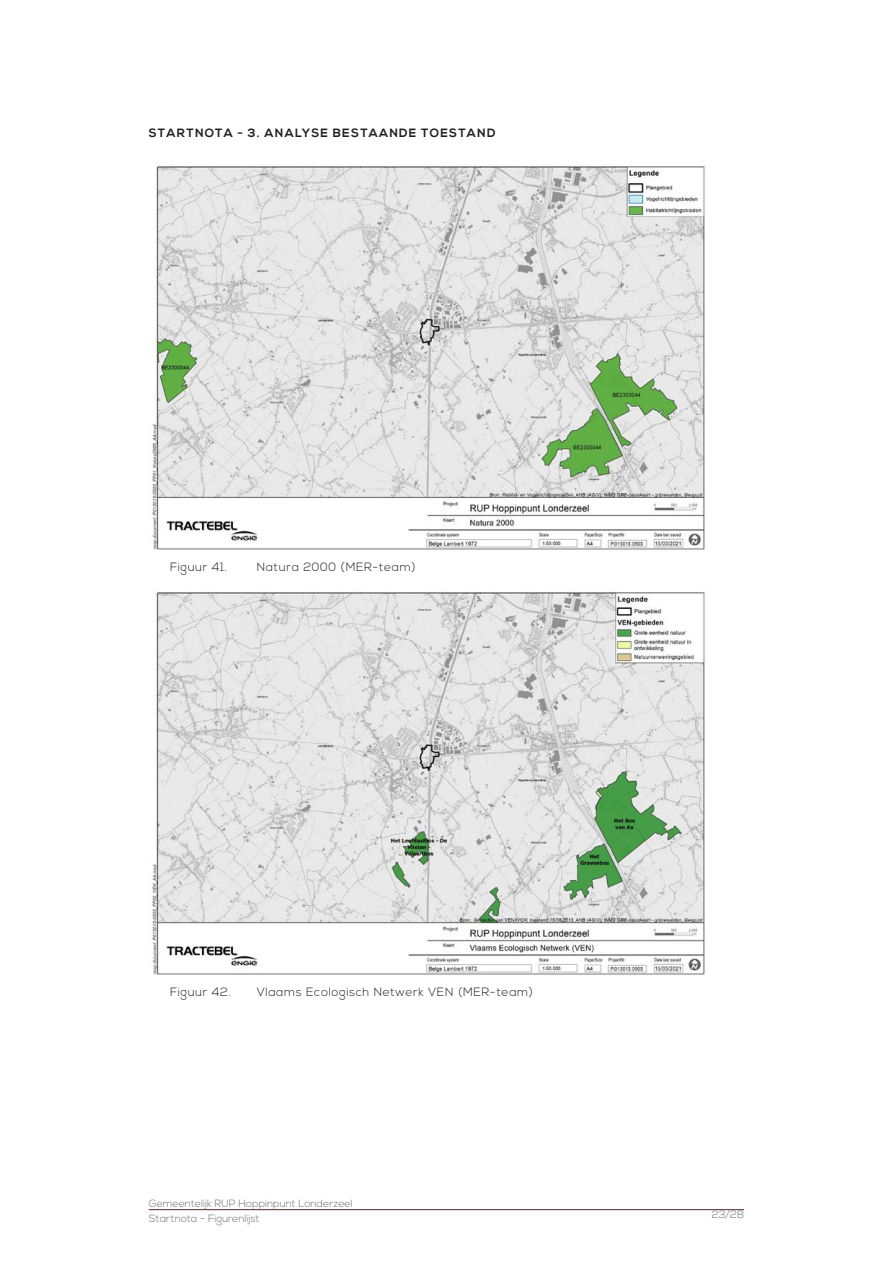
<style>
.page{position:relative;width:893px;height:1263px;background:#fff}
.page>*{position:absolute;margin:0;border:0;box-sizing:border-box;transform-origin:0 0}
.Tekst_figuren{font:300 12px "Nexa";letter-spacing:.05em;color:#231f20}
.Titel_adres_links{font:700 12px "Nexa";letter-spacing:.1em;color:#231f20}
.t1{font:300 10.5px/15px "Nexa";color:#6c6d70}
</style>
<div class="page">
<hr style="left:149px;top:1209px;width:595px;height:1px;background:#53292e">
<img style="left:152px;top:592px;width:553px;height:383px">
<img style="left:150px;top:166px;width:555px;height:384px">
<p class="Titel_adres_links" style="left:149px;top:125px;width:348px">STARTNOTA - 3. ANALYSE BESTAANDE TOESTAND</p>
<p class="Tekst_figuren" style="left:170px;top:560px;width:58px">Figuur 41.</p>
<p class="Tekst_figuren" style="left:257px;top:560px;width:160px">Natura 2000 (MER-team)</p>
<p class="Tekst_figuren" style="left:170px;top:985px;width:62px">Figuur 42.</p>
<p class="Tekst_figuren" style="left:257px;top:985px;width:278px">Vlaams Ecologisch Netwerk VEN (MER-team)</p>
<p class="t1" style="left:149px;top:1196px;width:205px">Gemeentelijk RUP Hoppinpunt Londerzeel<br>Startnota - Figurenlijst</p>
<p class="t1" style="left:712px;top:1208px;width:34px">23/28</p>
</div>
